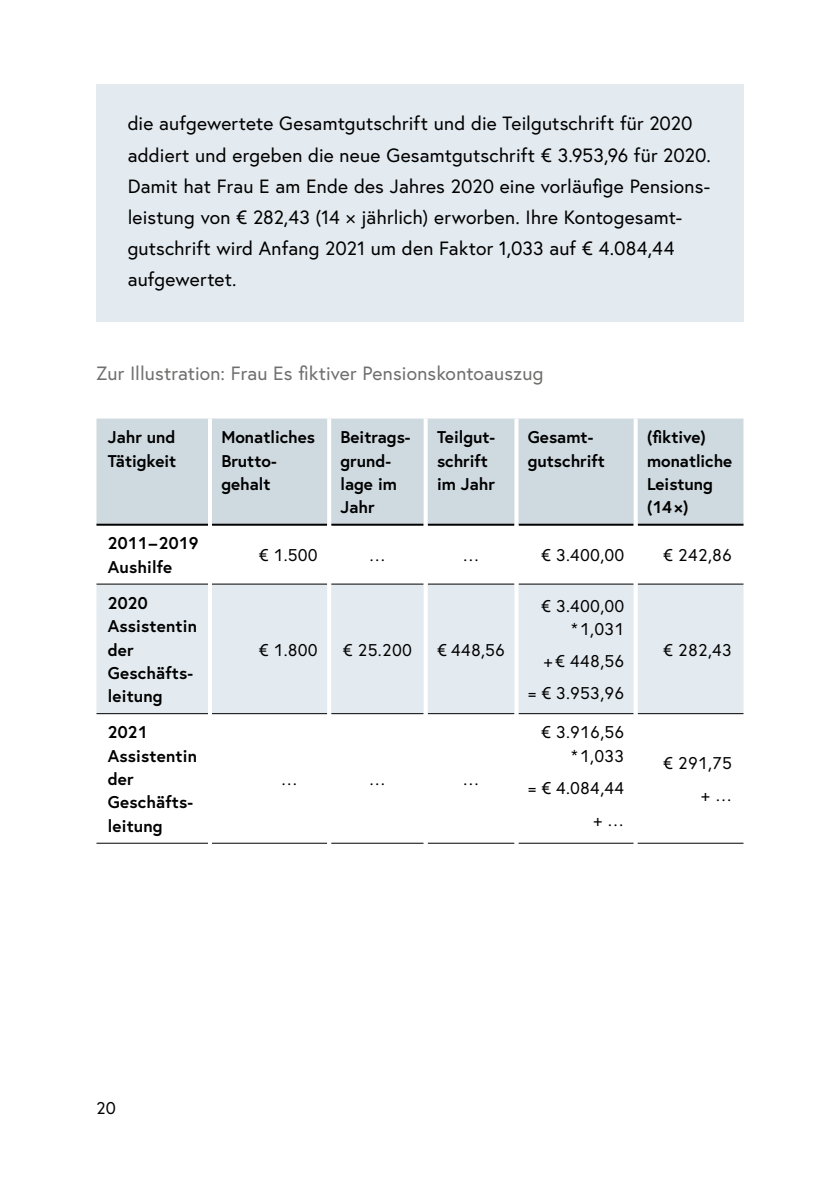
<style>
.page{position:relative;width:840px;height:1191px;background:#fff}
.page>*{position:absolute;margin:0;border:0;box-sizing:border-box;transform-origin:0 0}
.Infobox_p_Infobox_Beispiel{font:19.2px/31.2px "Europa Austria";letter-spacing:.01em;color:#000}
.p_Tabellenbeschriftung{font:19.2px "Europa Austria";letter-spacing:.005em;color:#6f6f6e}
.th_Tabellenkopf{font:700 17px/23.4px "Europa Austria";color:#000}
.td_Tabellentext{font:17px/23.4px "Europa Austria";letter-spacing:.245em;color:#000;text-align:right}
.td_Tabellentext-2{font:700 17px/23.4px "Europa Austria";letter-spacing:.01em;color:#000}
</style>
<div class="page">
<div style="left:96px;top:84px;width:647px;height:238px;background:#e4ebf0"></div>
<div style="left:96px;top:418px;width:647px;height:106px;background:#cfdae0"></div>
<div style="left:96px;top:584px;width:647px;height:129px;background:#e4ebf0"></div>
<hr style="left:96px;top:583px;width:112px;height:1px;background:#000">
<hr style="left:212px;top:583px;width:115px;height:1px;background:#000">
<hr style="left:331px;top:583px;width:92px;height:1px;background:#000">
<hr style="left:427px;top:583px;width:87px;height:1px;background:#000">
<hr style="left:518px;top:583px;width:115px;height:1px;background:#000">
<hr style="left:637px;top:583px;width:106px;height:1px;background:#000">
<hr style="left:96px;top:524px;width:112px;height:2px;background:#000">
<hr style="left:212px;top:524px;width:115px;height:2px;background:#000">
<hr style="left:331px;top:524px;width:92px;height:2px;background:#000">
<hr style="left:427px;top:524px;width:87px;height:2px;background:#000">
<hr style="left:518px;top:524px;width:115px;height:2px;background:#000">
<hr style="left:637px;top:524px;width:106px;height:2px;background:#000">
<hr style="left:96px;top:713px;width:112px;height:1px;background:#000">
<hr style="left:212px;top:713px;width:115px;height:1px;background:#000">
<hr style="left:331px;top:713px;width:92px;height:1px;background:#000">
<hr style="left:427px;top:713px;width:87px;height:1px;background:#000">
<hr style="left:96px;top:842px;width:112px;height:1px;background:#000">
<hr style="left:212px;top:842px;width:115px;height:1px;background:#000">
<hr style="left:331px;top:842px;width:92px;height:1px;background:#000">
<hr style="left:427px;top:842px;width:87px;height:1px;background:#000">
<hr style="left:518px;top:713px;width:115px;height:1px;background:#000">
<hr style="left:637px;top:713px;width:106px;height:1px;background:#000">
<hr style="left:518px;top:842px;width:115px;height:1px;background:#000">
<hr style="left:208px;top:584px;width:4px;height:129px;background:#fff">
<hr style="left:327px;top:584px;width:4px;height:129px;background:#fff">
<svg style="left:423px;top:584px;width:4px;height:129px"></svg>
<svg style="left:514px;top:584px;width:4px;height:129px"></svg>
<svg style="left:633px;top:584px;width:4px;height:129px"></svg>
<hr style="left:208px;top:418px;width:4px;height:107px;background:#fff">
<hr style="left:327px;top:418px;width:4px;height:107px;background:#fff">
<svg style="left:423px;top:418px;width:4px;height:107px"></svg>
<svg style="left:514px;top:418px;width:4px;height:107px"></svg>
<svg style="left:633px;top:418px;width:4px;height:107px"></svg>
<hr style="left:637px;top:842px;width:106px;height:1px;background:#000">
<p class="Infobox_p_Infobox_Beispiel" style="left:128px;top:108px;width:584px">die aufgewertete Gesamtgutschrift und die Teilgutschrift für 2020 addiert und ergeben die neue Gesamtgutschrift € 3.953,96 für 2020.<br>Damit hat Frau E am Ende des Jahres 2020 eine vorläufige Pensions&shy;leistung von € 282,43 (14 × jährlich) erworben. Ihre Kontogesamt&shy;gutschrift wird Anfang 2021 um den Faktor 1,033 auf € 4.084,44 aufgewertet.</p>
<p class="p_Tabellenbeschriftung" style="left:96px;top:361px;width:448px">Zur Illustration: Frau Es fiktiver Pensionskontoauszug</p>
<p class="th_Tabellenkopf" style="left:108px;top:425px;width:70px">Jahr und<br>Tätigkeit</p>
<p class="th_Tabellenkopf" style="left:221px;top:425px;width:95px">Monatliches<br>Brutto&shy;gehalt</p>
<p class="th_Tabellenkopf" style="left:340px;top:425px;width:71px">Beitrags&shy;grund&shy;lage im<br>Jahr</p>
<p class="th_Tabellenkopf" style="left:437px;top:425px;width:60px">Teilgut&shy;schrift im Jahr</p>
<p class="th_Tabellenkopf" style="left:527px;top:425px;width:79px">Gesamt&shy;gutschrift</p>
<p class="th_Tabellenkopf" style="left:646px;top:425px;width:87px">(fiktive) monatliche<br>Leistung (14×)</p>
<p class="td_Tabellentext-2" style="left:108px;top:531px;width:92px">2011–2019<br>Aushilfe</p>
<p class="td_Tabellentext" style="left:258px;top:543px;width:60px">€ 1.500</p>
<p class="td_Tabellentext" style="left:369px;top:543px;width:18px">…</p>
<p class="td_Tabellentext" style="left:462px;top:543px;width:18px">…</p>
<p class="td_Tabellentext" style="left:541px;top:543px;width:85px">€ 3.400,00</p>
<p class="td_Tabellentext" style="left:662px;top:543px;width:71px">€ 242,86</p>
<p class="td_Tabellentext-2" style="left:108px;top:590px;width:91px">2020<br>Assistentin der<br>Geschäfts&shy;leitung</p>
<p class="td_Tabellentext" style="left:541px;top:594px;width:85px">€ 3.400,00 *1,031</p>
<p class="td_Tabellentext" style="left:543px;top:649px;width:82px">+€ 448,56</p>
<p class="td_Tabellentext" style="left:527px;top:681px;width:98px">= € 3.953,96</p>
<p class="td_Tabellentext" style="left:258px;top:637px;width:60px">€ 1.800</p>
<p class="td_Tabellentext" style="left:342px;top:637px;width:71px">€ 25.200</p>
<p class="td_Tabellentext" style="left:437px;top:637px;width:70px">€ 448,56</p>
<p class="td_Tabellentext" style="left:662px;top:637px;width:71px">€ 282,43</p>
<p class="td_Tabellentext-2" style="left:108px;top:720px;width:91px">2021<br>Assistentin der<br>Geschäfts&shy;leitung</p>
<p class="td_Tabellentext" style="left:281px;top:767px;width:18px">…</p>
<p class="td_Tabellentext" style="left:369px;top:767px;width:18px">…</p>
<p class="td_Tabellentext" style="left:462px;top:767px;width:18px">…</p>
<p class="td_Tabellentext" style="left:541px;top:720px;width:85px">€ 3.916,56 *1,033</p>
<p class="td_Tabellentext" style="left:527px;top:775px;width:94px">= € 4 .084,44</p>
<p class="td_Tabellentext" style="left:593px;top:807px;width:32px">+ …</p>
<p class="td_Tabellentext" style="left:662px;top:751px;width:71px">€ 291,75</p>
<p class="td_Tabellentext" style="left:700px;top:783px;width:32px">+ …</p>
<p class="td_Tabellentext" style="left:96px;top:1095px;width:21px">20</p>
</div>
